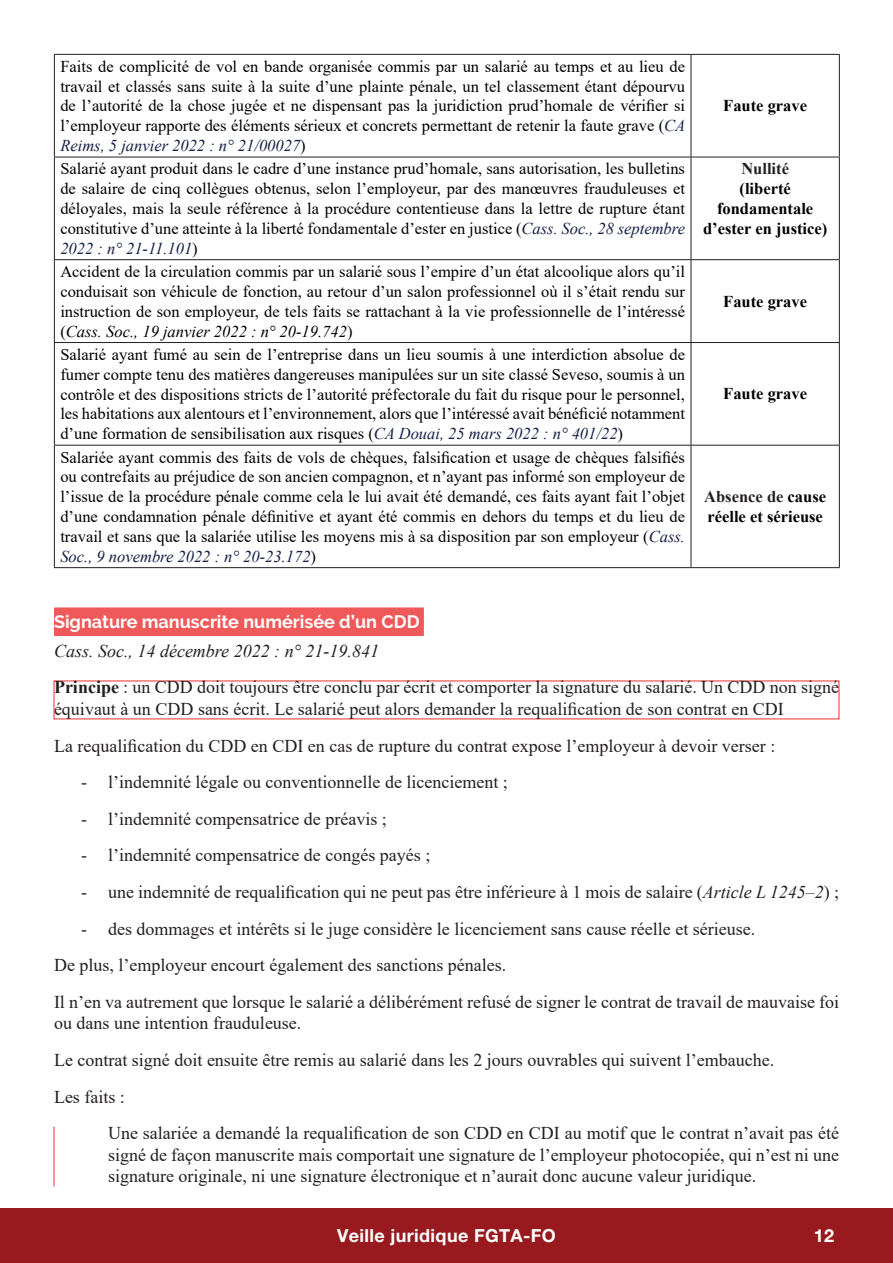
<style>
.page{position:relative;width:893px;height:1263px;background:#fff}
.page>*{position:absolute;margin:0;border:0;box-sizing:border-box;transform-origin:0 0}
.t1{font:18px/36.6px "Times New Roman";color:#231f20}
.t2{font:700 18px "Raleway";color:#fff}
.t3{font:700 18px "Helvetica Neue LT Pro";letter-spacing:.02em;color:#fff}
.t4{font:16.5px/19.8px "Times New Roman";color:#000001;text-align:justify}
.t5{font:700 16.5px/19.8px "Times New Roman";color:#000001;text-align:center}
.t6{font:700 16.5px "Times New Roman";color:#231f20}
.s1{font-style:italic;color:#141e46}
.s2{font-style:italic}
.s3{color:#231f20}
.s4{font-weight:700}
</style>
<div class="page">
<div style="left:0;top:1209px;width:893px;height:54px;background:#981a1e"></div>
<div style="left:54px;top:607px;width:370px;height:29px;background:#f0595a"></div>
<hr style="left:54px;top:1127px;width:1px;height:59px;background:#ee2d2d">
<hr style="left:54px;top:54px;width:637px;height:1px;background:#231f20">
<hr style="left:54px;top:55px;width:1px;height:102px;background:#231f20">
<hr style="left:691px;top:54px;width:149px;height:1px;background:#231f20">
<hr style="left:691px;top:55px;width:1px;height:102px;background:#231f20">
<hr style="left:839px;top:55px;width:1px;height:102px;background:#231f20">
<hr style="left:54px;top:157px;width:637px;height:1px;background:#231f20">
<hr style="left:54px;top:157px;width:1px;height:102px;background:#231f20">
<hr style="left:691px;top:157px;width:149px;height:1px;background:#231f20">
<hr style="left:691px;top:157px;width:1px;height:102px;background:#231f20">
<hr style="left:839px;top:157px;width:1px;height:102px;background:#231f20">
<hr style="left:54px;top:259px;width:637px;height:1px;background:#231f20">
<hr style="left:54px;top:260px;width:1px;height:82px;background:#231f20">
<hr style="left:691px;top:259px;width:149px;height:1px;background:#231f20">
<hr style="left:691px;top:260px;width:1px;height:82px;background:#231f20">
<hr style="left:839px;top:260px;width:1px;height:82px;background:#231f20">
<hr style="left:54px;top:342px;width:637px;height:1px;background:#231f20">
<hr style="left:54px;top:343px;width:1px;height:102px;background:#231f20">
<hr style="left:691px;top:342px;width:149px;height:1px;background:#231f20">
<hr style="left:691px;top:343px;width:1px;height:102px;background:#231f20">
<hr style="left:839px;top:343px;width:1px;height:102px;background:#231f20">
<hr style="left:54px;top:445px;width:637px;height:1px;background:#231f20">
<hr style="left:54px;top:446px;width:1px;height:121px;background:#231f20">
<hr style="left:691px;top:445px;width:149px;height:1px;background:#231f20">
<hr style="left:691px;top:446px;width:1px;height:121px;background:#231f20">
<hr style="left:839px;top:446px;width:1px;height:121px;background:#231f20">
<hr style="left:54px;top:567px;width:637px;height:1px;background:#231f20">
<hr style="left:691px;top:567px;width:149px;height:1px;background:#231f20">
<p class="t4" style="left:60px;top:56px;width:626px">Faits de complicité de vol en bande organisée commis par un salarié au temps et au lieu de travail et classés sans suite à la suite d’une plainte pénale, un tel classement étant dépourvu de l’autorité de la chose jugée et ne dispensant pas la juridiction prud’homale de vérifier si l’employeur rapporte des éléments sérieux et concrets permettant de retenir la faute grave (<span class="s1">CA Reims, 5 janvier 2022 : n° 21/00027</span>)</p>
<p class="t5" style="left:723px;top:95px;width:85px">Faute grave</p>
<p class="t4" style="left:60px;top:159px;width:626px">Salarié ayant produit dans le cadre d’une instance prud’homale, sans autorisation, les bulletins de salaire de cinq collègues obtenus, selon l’employeur, par des manœuvres frauduleuses et déloyales, mais la seule référence à la procédure contentieuse dans la lettre de rupture étant constitutive d’une atteinte à la liberté fondamentale d’ester en justice (<span class="s1">Cass. Soc., 28 septembre 2022 : n° 21-11.101</span>)</p>
<p class="t6" style="left:741px;top:157px;width:49px">Nullité</p>
<p class="t5" style="left:703px;top:178px;width:126px">(liberté fondamentale d’ester en justice)</p>
<p class="t4" style="left:60px;top:261px;width:626px">Accident de la circulation commis par un salarié sous l’empire d’un état alcoolique alors qu’il conduisait son véhicule de fonction, au retour d’un salon professionnel où il s’était rendu sur instruction de son employeur, de tels faits se rattachant à la vie professionnelle de l’intéressé (<span class="s2">Cass. Soc., 19 janvier 2022 : n° 20-19.742</span>)</p>
<p class="t4" style="left:60px;top:344px;width:626px">Salarié ayant fumé au sein de l’entreprise dans un lieu soumis à une interdiction absolue de fumer compte tenu des matières dangereuses manipulées sur un site classé Seveso, soumis à un contrôle et des dispositions stricts de l’autorité préfectorale du fait du risque pour le personnel, les habitations aux alentours et l’environnement, alors que l’intéressé avait bénéficié notamment d’une formation de sensibilisation aux risques (<span class="s1">CA Douai, 25 mars 2022 : n° 401/22</span>)</p>
<p class="t4" style="left:60px;top:447px;width:626px">Salariée ayant commis des faits de vols de chèques, falsification et usage de chèques falsifiés ou contrefaits au préjudice de son ancien compagnon, et n’ayant pas informé son employeur de l’issue de la procédure pénale comme cela le lui avait été demandé, ces faits ayant fait l’objet d’une condamnation pénale définitive et ayant été commis en dehors du temps et du lieu de travail et sans que la salariée utilise les moyens mis à sa disposition par son employeur (<span class="s1">Cass.<br>Soc., 9 novembre 2022 : n° 20-23.172</span>)</p>
<p class="t5" style="left:723px;top:291px;width:85px">Faute grave</p>
<p class="t5" style="left:723px;top:384px;width:85px">Faute grave</p>
<p class="t5" style="left:704px;top:486px;width:123px;text-align:left"><span class="s3">Absence de</span> cause réelle et sérieuse</p>
<p class="t2" style="left:54px;top:611px;width:367px">Signature manuscrite numérisée d’un CDD</p>
<p class="t1" style="left:54px;top:632px;width:786px"><span class="s2">Cass. Soc., 14 décembre 2022 : n° 21-19.841<br></span><span class="s4">Principe</span> : un CDD doit toujours être conclu par écrit et comporter la signature du salarié. Un CDD non signé</p>
<p class="t1" style="left:54px;top:690px;width:731px">équivaut à un CDD sans écrit. Le salarié peut alors demander la requalification de son contrat en CDI<br>La requalification du CDD en CDI en cas de rupture du contrat expose l’employeur à devoir verser :</p>
<p class="t1" style="left:81px;top:763px;width:428px">- l’indemnité légale ou conventionnelle de licenciement ;</p>
<p class="t1" style="left:81px;top:800px;width:307px">- l’indemnité compensatrice de préavis ;</p>
<p class="t1" style="left:81px;top:836px;width:351px">- l’indemnité compensatrice de congés payés ;</p>
<p class="t1" style="left:81px;top:873px;width:759px">- une indemnité de requalification qui ne peut pas être inférieure à 1 mois de salaire (<span class="s2">Article L 1245–2</span>) ;</p>
<p class="t1" style="left:54px;top:910px;width:786px;text-indent:27px">- des dommages et intérêts si le juge considère le licenciement sans cause réelle et sérieuse.<br>De plus, l’employeur encourt également des sanctions pénales.<br>Il n’en va autrement que lorsque le salarié a délibérément refusé de signer le contrat de travail de mauvaise foi</p>
<p class="t1" style="left:54px;top:1004px;width:722px">ou dans une intention frauduleuse.<br>Le contrat signé doit ensuite être remis au salarié dans les 2 jours ouvrables qui suivent l’embauche.<br>Les faits :</p>
<p class="t1" style="left:108px;top:1122px;width:732px;line-height:21.6px;text-align:justify">Une salariée a demandé la requalification de son CDD en CDI au motif que le contrat n’avait pas été signé de façon manuscrite mais comportait une signature de l’employeur photocopiée, qui n’est ni une signature originale, ni une signature électronique et n’aurait donc aucune valeur juridique.</p>
<p class="t3" style="left:337px;top:1225px;width:220px">Veille juridique FGTA-FO</p>
<p class="t3" style="left:814px;top:1225px;width:22px">12</p>
</div>
